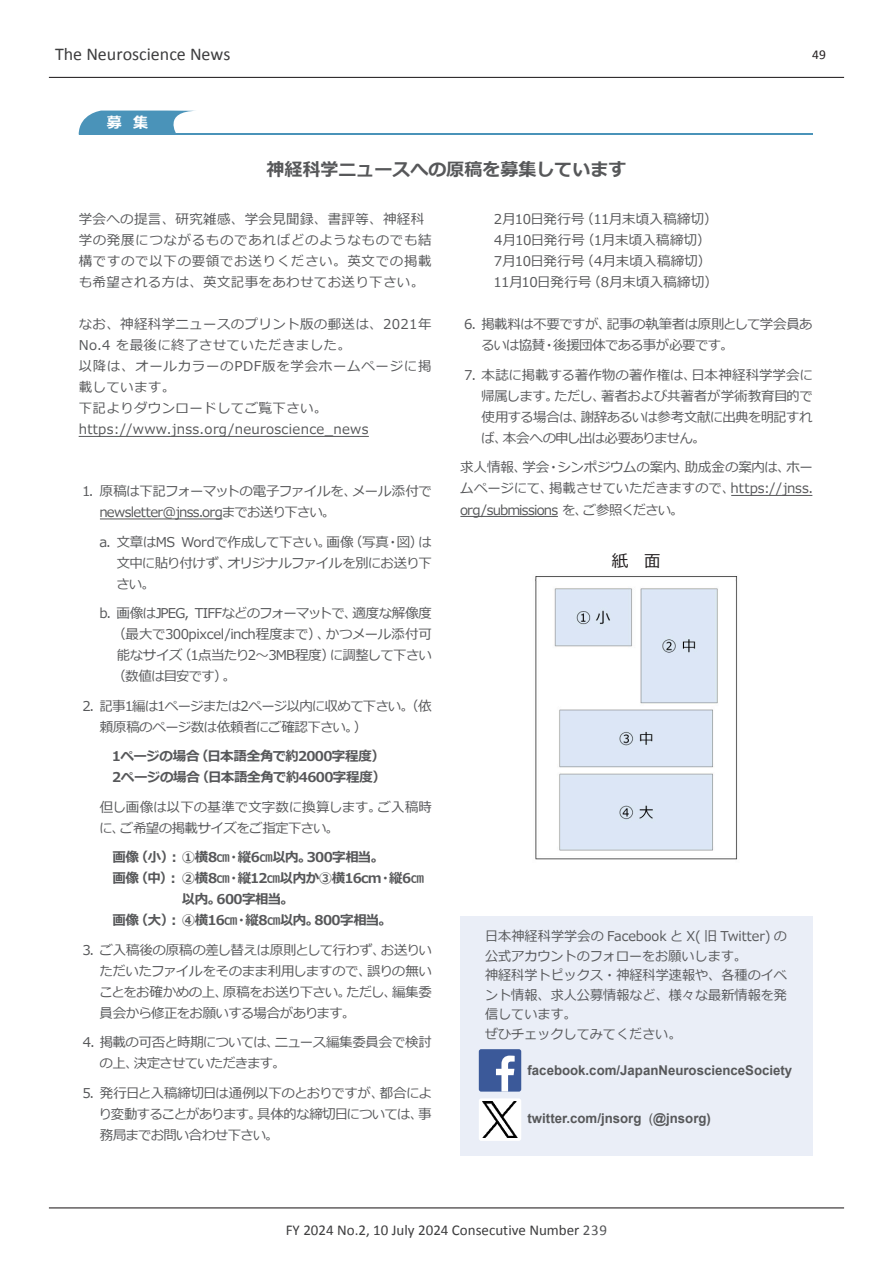
<style>
.page{position:relative;width:893px;height:1263px;background:#fff}
.page>*{position:absolute;margin:0;border:0;box-sizing:border-box;transform-origin:0 0}
.t1{font:700 18px "Meiryo";color:#57585a}
.t2{font:18px "Calibri";color:#3e3e3f}
.t3{font:16.5px "Meiryo";color:#231f20}
.t4{font:15px "Calibri";color:#3e3e3f}
.t5{font:700 15px "Meiryo";color:#fff}
.t6{font:13.5px/21px "Meiryo";letter-spacing:-.02em;color:#57585a}
.t7{font:13.5px/21px "Meiryo";letter-spacing:.025em;color:#57585a}
.t8{font:13.5px/19.5px "Meiryo";color:#57585a}
.t9{font:700 13.5px/21px "Meiryo";letter-spacing:-.045em;color:#57585a}
.t10{font:13.5px/21px "Meiryo";letter-spacing:.045em;color:#57585a}
.t11{font:13.5px/21px "Meiryo";letter-spacing:-.06em;color:#57585a}
.t12{font:13.5px/21px "Meiryo";letter-spacing:-.04em;color:#57585a}
.t13{font:13.5px/21px "Meiryo";letter-spacing:-.055em;color:#57585a}
.t14{font:13.5px/21px "Meiryo";letter-spacing:-.05em;color:#57585a}
.t15{font:13.5px/21px "Meiryo";letter-spacing:-.065em;color:#57585a}
.t16{font:700 13.5px "Arial";color:#57585a}
.t17{font:13.5px/21px "Meiryo";letter-spacing:.01em;color:#57585a}
.t18{font:13.5px/21px "Meiryo";letter-spacing:.015em;color:#57585a}
.t19{font:13.5px "Meiryo";letter-spacing:-.045em;color:#57585a}
.t20{font:13.5px "Meiryo";letter-spacing:-.07em;color:#57585a}
.t21{font:13.5px "Meiryo";letter-spacing:-.075em;color:#57585a}
.t22{font:700 13.5px "Meiryo";letter-spacing:-.025em;color:#57585a}
.t23{font:13.5px "Calibri";color:#231f20}
.s1{font-weight:400}
.s2{color:#545557}
</style>
<div class="page">
<hr style="left:49px;top:77px;width:795px;height:1px;background:#231f20">
<hr style="left:49px;top:1207px;width:795px;height:1px;background:#231f20">
<svg style="left:79px;top:111px;width:113px;height:22px"></svg>
<hr style="left:79px;top:133px;width:733px;height:2px;background:#4a93b9">
<hr style="left:731px;top:495px;width:81px;height:1px;background:#57585a">
<hr style="left:460px;top:516px;width:98px;height:1px;background:#57585a">
<hr style="left:79px;top:436px;width:290px;height:1px;background:#57585a">
<hr style="left:100px;top:519px;width:122px;height:1px;background:#57585a">
<img style="left:535px;top:576px;width:203px;height:284px">
<div style="left:459px;top:916px;width:353px;height:239px;background:#eaeef7"></div>
<div style="left:479px;top:1049px;width:42px;height:42px;background:#3b5999;border-radius:2px"></div>
<svg style="left:496px;top:1055px;width:19px;height:36px"></svg>
<div style="left:479px;top:1098px;width:42px;height:43px;background:#fff;border-radius:2px"></div>
<img style="left:483px;top:1102px;width:34px;height:35px">
<h1 class="t2" style="left:55px;top:43px;width:177px">The Neuroscience News</h1>
<p class="t5" style="left:107px;top:112px;width:43px">募 集</p>
<h1 class="t1" style="left:266px;top:157px;width:362px">神経科学ニュースへの原稿を募集しています</h1>
<p class="t23" style="left:812px;top:46px;width:15px">49</p>
<p class="t10" style="left:79px;top:210px;width:354px">学会への提言、研究雑感、学会見聞録、書評等、神経科学の発展につながるものであればどのようなものでも結構ですので以下の要領でお送りください。英文での掲載も希望される方は、英文記事をあわせてお送り下さい。</p>
<p class="t7" style="left:79px;top:315px;width:354px">なお、神経科学ニュースのプリント版の郵送は、2021年<br>No.4 を最後に終了させていただきました。<br>以降は、オールカラーのPDF版を学会ホームページに掲載しています。<br>下記よりダウンロードしてご覧下さい。https://www.jnss.org/neuroscience_news</p>
<p class="t14" style="left:100px;top:481px;width:259px">原稿は下記フォーマットの電子ファイルを、</p>
<p class="t6" style="left:352px;top:481px;width:81px">メール添付で</p>
<p class="t6" style="left:82px;top:481px;width:13px">1.</p>
<p class="t11" style="left:99px;top:502px;width:238px">newsletter@jnss.orgまでお送り下さい。</p>
<p class="t6" style="left:327px;top:532px;width:28px">画像</p>
<p class="t6" style="left:397px;top:532px;width:28px">図）</p>
<p class="t6" style="left:349px;top:532px;width:41px">（写真</p>
<p class="t6" style="left:100px;top:532px;width:77px">.a 文章はMS</p>
<p class="t19" style="left:181px;top:532px;width:151px">Wordで作成して下さい。</p>
<p class="t6" style="left:418px;top:532px;width:15px">は</p>
<p class="t6" style="left:386px;top:532px;width:15px">・</p>
<p class="t11" style="left:116px;top:553px;width:117px">文中に貼り付けず、さい。</p>
<p class="t13" style="left:227px;top:553px;width:206px">オリジナルファイルを別にお送り下</p>
<p class="t14" style="left:326px;top:603px;width:108px;text-indent:-226px">.b 画像はJPEG, TIFFなどのフォーマットで、<br>かつメール添付可</p>
<p class="t6" style="left:352px;top:603px;width:81px">適度な解像度</p>
<p class="t6" style="left:330px;top:624px;width:104px;text-indent:-217px">（最大で300pixcel/inch程度まで）、<br>に調整して下さい</p>
<p class="t6" style="left:117px;top:645px;width:67px">能なサイズ</p>
<p class="t13" style="left:178px;top:645px;width:158px">（1点当たり～2 3MB程度）</p>
<p class="t20" style="left:112px;top:667px;width:117px">（数値は目安です(</p>
<p class="t15" style="left:354px;top:696px;width:79px;text-indent:-271px">2. 記事1編は1ページまたは2ページ以内に収めて下さい。（依(</p>
<p class="t6" style="left:222px;top:666px;width:15px">。</p>
<p class="t12" style="left:100px;top:717px;width:260px">頼原稿のページ数は依頼者にご確認下さい。</p>
<p class="t9" style="left:195px;top:746px;width:191px">（日本語全角で約2000字程度(</p>
<p class="t9" style="left:196px;top:746px;width:192px;text-indent:-84px">1ページの場合<br>（日本語全角で約4600字程度(</p>
<p class="t22" style="left:112px;top:768px;width:89px">2ページの場合</p>
<p class="t6" style="left:377px;top:797px;width:56px">ご入稿時</p>
<p class="t6" style="left:120px;top:797px;width:263px;text-indent:-20px">但し画像は以下の基準で文字数に換算します。ご希望の掲載サイズをご指定下さい。</p>
<p class="t6" style="left:99px;top:818px;width:27px">に、</p>
<p class="t9" style="left:112px;top:847px;width:28px">画像</p>
<p class="t9" style="left:238px;top:847px;width:75px">縦6㎝以内。</p>
<p class="t9" style="left:135px;top:847px;width:97px">（小：） ①横8㎝</p>
<p class="t9" style="left:307px;top:847px;width:79px">300字相当。</p>
<p class="t9" style="left:227px;top:847px;width:15px">・</p>
<p class="t9" style="left:112px;top:868px;width:28px">画像</p>
<p class="t9" style="left:238px;top:868px;width:146px">縦12㎝以内か③横16cm</p>
<p class="t9" style="left:389px;top:868px;width:37px">縦6㎝</p>
<p class="t9" style="left:135px;top:868px;width:97px">（中：） ②横8㎝</p>
<p class="t9" style="left:227px;top:868px;width:15px">・</p>
<p class="t9" style="left:379px;top:868px;width:15px">・</p>
<p class="t9" style="left:216px;top:889px;width:79px">600字相当。</p>
<p class="t9" style="left:182px;top:889px;width:40px">以内。</p>
<p class="t9" style="left:112px;top:910px;width:28px">画像</p>
<p class="t9" style="left:245px;top:910px;width:75px">縦8㎝以内。</p>
<p class="t9" style="left:135px;top:910px;width:104px">（大：） ④横16㎝</p>
<p class="t9" style="left:315px;top:910px;width:79px">800字相当。</p>
<p class="t9" style="left:235px;top:910px;width:15px">・</p>
<p class="t6" style="left:367px;top:940px;width:67px;text-indent:-285px">3. ご入稿後の原稿の差し替えは原則として行わず、<br>誤りの無い</p>
<p class="t6" style="left:381px;top:940px;width:53px">お送りい</p>
<p class="t12" style="left:99px;top:961px;width:274px">ただいたファイルをそのまま利用しますので、</p>
<p class="t6" style="left:346px;top:982px;width:52px">ただし、</p>
<p class="t13" style="left:99px;top:982px;width:258px">ことをお確かめの上、<br>員会から修正をお願いする場合があります。</p>
<p class="t6" style="left:275px;top:1032px;width:159px">ニュース編集委員会で検討</p>
<p class="t6" style="left:392px;top:982px;width:41px">編集委</p>
<p class="t11" style="left:223px;top:982px;width:129px">原稿をお送り下さい。</p>
<p class="t11" style="left:134px;top:1032px;width:153px;text-indent:-51px">4. 掲載の可否と時期については、決定させていただきます。</p>
<p class="t6" style="left:100px;top:1053px;width:41px">の上、</p>
<p class="t12" style="left:82px;top:1083px;width:303px">5. 発行日と入稿締切日は通例以下のとおりですが、</p>
<p class="t6" style="left:380px;top:1083px;width:54px">都合によ</p>
<p class="t15" style="left:99px;top:1104px;width:182px">り変動することがあります。<br>務局までお問い合わせ下さい。</p>
<p class="t15" style="left:257px;top:1104px;width:167px">具体的な締切日については、</p>
<p class="t6" style="left:418px;top:1104px;width:15px">事</p>
<p class="t17" style="left:581px;top:210px;width:139px">（11月末頃入稿締切(</p>
<p class="t17" style="left:581px;top:210px;width:131px;text-indent:-87px">2月10日発行号<br>（1月末頃入稿締切(</p>
<p class="t18" style="left:581px;top:231px;width:132px;text-indent:-86px">4月10日発行号<br>（4月末頃入稿締切(</p>
<p class="t6" style="left:494px;top:252px;width:92px">7月10日発行号</p>
<p class="t18" style="left:587px;top:273px;width:132px">（8月末頃入稿締切(</p>
<p class="t6" style="left:494px;top:273px;width:100px">11月10日発行号</p>
<p class="t12" style="left:553px;top:315px;width:182px;text-indent:-89px">6. 掲載料は不要ですが、<br>後援団体である事が必要です。</p>
<p class="t6" style="left:606px;top:315px;width:208px">記事の執筆者は原則として学会員あ</p>
<p class="t6" style="left:481px;top:336px;width:66px">るいは協賛</p>
<p class="t6" style="left:542px;top:336px;width:15px">・</p>
<p class="t6" style="left:601px;top:365px;width:213px;text-indent:-137px">7. 本誌に掲載する著作物の著作権は、<br>著者および共著者が学術教育目的で</p>
<p class="t6" style="left:691px;top:365px;width:123px">日本神経科学学会に</p>
<p class="t6" style="left:554px;top:386px;width:53px">ただし、</p>
<p class="t6" style="left:481px;top:386px;width:79px">帰属します。</p>
<p class="t13" style="left:581px;top:407px;width:233px">謝辞あるいは参考文献に出典を明記すれ</p>
<p class="t14" style="left:503px;top:407px;width:205px;text-indent:-21px">使用する場合は、<br>本会への申し出は必要ありません。</p>
<p class="t6" style="left:481px;top:428px;width:28px">ば、</p>
<p class="t6" style="left:558px;top:458px;width:133px">シンポジウムの案内、</p>
<p class="t6" style="left:460px;top:458px;width:68px">求人情報、</p>
<p class="t6" style="left:685px;top:458px;width:107px">助成金の案内は、</p>
<p class="t6" style="left:522px;top:458px;width:28px">学会</p>
<p class="t6" style="left:786px;top:458px;width:28px">ホー</p>
<p class="t6" style="left:547px;top:458px;width:15px">・</p>
<p class="t6" style="left:549px;top:479px;width:188px">掲載させていただきますので、</p>
<p class="t6" style="left:460px;top:479px;width:95px">ムページにて、</p>
<p class="t8" style="left:731px;top:479px;width:84px">https://jnss.</p>
<p class="t21" style="left:583px;top:500px;width:102px">ご参照ください。</p>
<p class="t11" style="left:460px;top:500px;width:129px">org/submissions を、</p>
<p class="t3" style="left:612px;top:550px;width:18px">紙</p>
<p class="t3" style="left:644px;top:550px;width:18px">面</p>
<p class="t8" style="left:485px;top:927px;width:303px">日本神経科学学会の Facebook と X( 旧 Twitter) の公式アカウントのフォローをお願いします。<br>神経科学トピックス・神経科学速報や、各種のイベント情報、求人公募情報など、様々な最新情報を発信しています。<br>ぜひチェックしてみてください。</p>
<p class="t16" style="left:528px;top:1061px;width:266px">facebook.com/JapanNeuroscienceSociety</p>
<p class="t16" style="left:649px;top:1109px;width:64px"><span class="s1">(</span>@jnsorg(</p>
<p class="t16" style="left:528px;top:1109px;width:115px">twitter.com/jnsorg</p>
<p class="t4" style="left:286px;top:1221px;width:323px">FY 2024 No.2, 10 July 2024 Consecutive Number <span class="s2">239</span></p>
</div>
